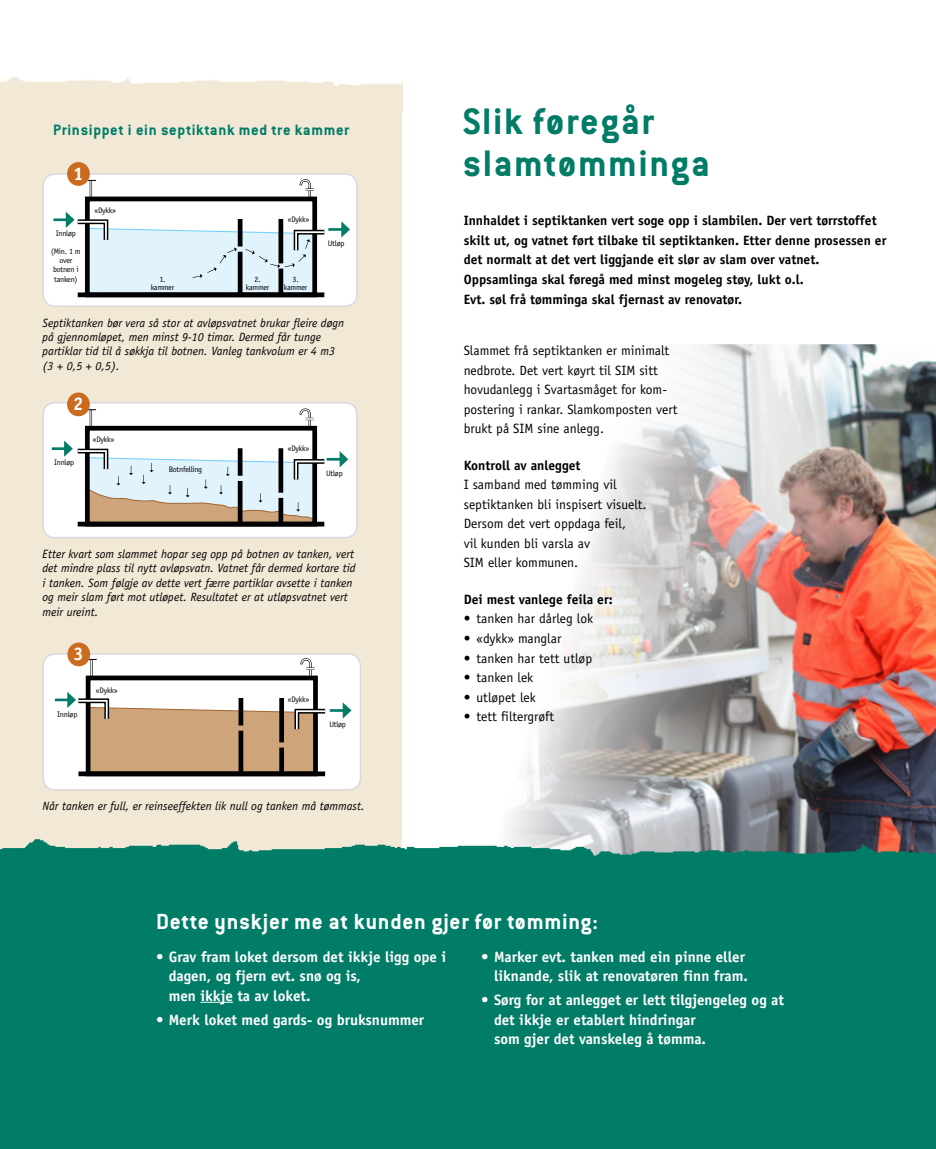
<style>
.page{position:relative;width:936px;height:1149px;background:#fff}
.page>*{position:absolute;margin:0;border:0;box-sizing:border-box;transform-origin:0 0}
.t1{font:700 40.5px/42px "Conduit ITC";letter-spacing:.04em;color:#007c67}
.t2{font:700 24px "Conduit ITC";letter-spacing:.03em;color:#fff}
.t3{font:700 18.3px "Officina Sans";color:#fff}
.t4{font:700 16.5px "Conduit ITC";letter-spacing:.04em;color:#007c67}
.t5{font:700 15px/19.5px "Officina Sans";color:#fff}
.t6{font:13.5px/19.5px "Officina Sans";color:#000}
.t7{font:700 13.5px/19.5px "Officina Sans";color:#000}
.t8{font:italic 12px/14.4px "Officina Sans";color:#000}
.t9{font:7.95px/7.9px "Officina Sans";letter-spacing:-.03em;color:#000;text-align:center}
</style>
<div class="page">
<img style="left:0;top:77px;width:403px;height:34px">
<img style="left:508px;top:344px;width:427px;height:483px">
<div style="left:0;top:103px;width:401px;height:815px;background:#f1e8d6"></div>
<div style="left:43px;top:174px;width:314px;height:132px;background:#fff;border-radius:12px"></div>
<svg style="left:299px;top:179px;width:15px;height:17px"></svg>
<div style="left:78px;top:292px;width:246px;height:5px;background:#000"></div>
<div style="left:85px;top:196px;width:232px;height:101px;border:5px solid #000"></div>
<hr style="left:238px;top:251px;width:4px;height:45px;background:#000">
<div style="left:278px;top:268px;width:5px;height:28px;background:#000"></div>
<svg style="left:88px;top:180px;width:8px;height:19px"></svg>
<div style="left:43px;top:173px;width:314px;height:134px;border:1px solid #dad5de;border-radius:12px"></div>
<div style="left:67px;top:162px;width:23px;height:24px;background:#ca6c20;border-radius:50%"></div>
<hr style="left:53px;top:218px;width:15px;height:3px;background:#007c67">
<svg style="left:66px;top:211px;width:259px;height:84px"></svg>
<hr style="left:328px;top:228px;width:15px;height:3px;background:#007c67">
<svg style="left:341px;top:221px;width:9px;height:16px"></svg>
<div style="left:43px;top:653px;width:317px;height:136px;background:#fff;border-radius:12px"></div>
<svg style="left:300px;top:658px;width:15px;height:17px"></svg>
<div style="left:78px;top:771px;width:247px;height:5px;background:#000"></div>
<div style="left:86px;top:675px;width:232px;height:101px;border:5px solid #000"></div>
<svg style="left:89px;top:659px;width:8px;height:18px"></svg>
<div style="left:43px;top:653px;width:318px;height:137px;border:1px solid #dad5de;border-radius:12px"></div>
<div style="left:67px;top:642px;width:23px;height:24px;background:#ca6c20;border-radius:50%"></div>
<hr style="left:55px;top:698px;width:15px;height:3px;background:#007c67">
<svg style="left:67px;top:691px;width:284px;height:83px"></svg>
<div style="left:43px;top:402px;width:314px;height:135px;background:#fff;border-radius:12px"></div>
<svg style="left:299px;top:408px;width:15px;height:17px"></svg>
<div style="left:78px;top:521px;width:246px;height:5px;background:#000"></div>
<div style="left:85px;top:425px;width:232px;height:101px;border:5px solid #000"></div>
<hr style="left:238px;top:481px;width:4px;height:44px;background:#000">
<div style="left:278px;top:497px;width:5px;height:28px;background:#000"></div>
<svg style="left:88px;top:409px;width:8px;height:19px"></svg>
<div style="left:43px;top:402px;width:314px;height:136px;border:1px solid #dad5de;border-radius:12px"></div>
<hr style="left:52px;top:447px;width:14px;height:3px;background:#007c67">
<svg style="left:64px;top:440px;width:284px;height:84px"></svg>
<div style="left:67px;top:392px;width:23px;height:24px;background:#ca6c20;border-radius:50%"></div>
<img style="left:0;top:827px;width:935px;height:34px">
<div style="left:0;top:861px;width:935px;height:287px;background:#007c67"></div>
<hr style="left:200px;top:1001px;width:33px;height:1px;background:#fff">
<h3 class="t4" style="left:53px;top:120px;width:297px">Prinsippet i ein septiktank med tre kammer</h3>
<h3 class="t3" style="left:73px;top:162px;width:12px">1</h3>
<p class="t9" style="left:51px;top:225px;width:31px;line-height:17.2px">Innløp (Min. 1 m</p>
<p class="t9" style="left:53px;top:256px;width:27px;line-height:9.3px">over botnen i tanken)</p>
<p class="t9" style="left:94px;top:206px;width:23px">«Dykk»</p>
<p class="t9" style="left:288px;top:215px;width:23px">«Dykk»</p>
<p class="t9" style="left:151px;top:276px;width:25px">1. kammer</p>
<p class="t9" style="left:246px;top:276px;width:25px">2. kammer</p>
<p class="t9" style="left:284px;top:276px;width:25px">3. kammer</p>
<p class="t9" style="left:328px;top:239px;width:18px">Utløp</p>
<p class="t8" style="left:43px;top:315px;width:303px">Septiktanken bør vera så stor at avløpsvatnet brukar fleire døgn på gjennomløpet, men minst 9-10 timar. Dermed får tunge partiklar tid til å søkkja til botnen. Vanleg tankvolum er 4 m3 (3 + 0,5 + 0,5).</p>
<h3 class="t3" style="left:73px;top:392px;width:12px">2</h3>
<p class="t9" style="left:54px;top:458px;width:22px">Innløp</p>
<p class="t9" style="left:93px;top:435px;width:23px">«Dykk»</p>
<p class="t9" style="left:169px;top:464px;width:35px">Botnfelling</p>
<p class="t9" style="left:288px;top:444px;width:23px">«Dykk»</p>
<p class="t9" style="left:326px;top:469px;width:18px">Utløp</p>
<p class="t8" style="left:43px;top:546px;width:314px">Etter kvart som slammet hopar seg opp på botnen av tanken, vert det mindre plass til nytt avløpsvatn. Vatnet får dermed kortare tid i tanken. Som følgje av dette vert færre partiklar avsette i tanken og meir slam ført mot utløpet. Resultatet er at utløpsvatnet vert meir ureint.</p>
<h3 class="t3" style="left:73px;top:642px;width:12px">3</h3>
<p class="t9" style="left:57px;top:709px;width:22px">Innløp</p>
<p class="t9" style="left:96px;top:686px;width:23px">«Dykk»</p>
<p class="t9" style="left:288px;top:695px;width:23px">«Dykk»</p>
<p class="t9" style="left:329px;top:720px;width:18px">Utløp</p>
<p class="t8" style="left:43px;top:798px;width:323px">Når tanken er full, er reinseeffekten lik null og tanken må tømmast.</p>
<h1 class="t1" style="left:462px;top:100px;width:249px">Slik føregår slamtømminga</h1>
<p class="t7" style="left:463px;top:211px;width:424px">Innhaldet i septiktanken vert soge opp i slambilen. Der vert tørrstoffet skilt ut, og vatnet ført tilbake til septiktanken. Etter denne prosessen er det normalt at det vert liggjande eit slør av slam over vatnet.<br>Oppsamlinga skal føregå med minst mogeleg støy, lukt o.l.<br>Evt. søl frå tømminga skal fjernast av renovatør.</p>
<p class="t6" style="left:463px;top:341px;width:215px">Slammet frå septiktanken er minimalt nedbrote. Det vert køyrt til SIM sitt hovudanlegg i Svartasmåget for kom&shy;postering i rankar. Slamkomposten vert brukt på SIM sine anlegg.</p>
<p class="t7" style="left:463px;top:455px;width:118px">Kontroll av anlegget</p>
<p class="t6" style="left:463px;top:475px;width:184px">I samband med tømming vil septiktanken bli inspisert visuelt.<br>Dersom det vert oppdaga feil,<br>vil kunden bli varsla av<br>SIM eller kommunen.</p>
<p class="t7" style="left:463px;top:589px;width:150px">Dei mest vanlege feila er:</p>
<p class="t6" style="left:463px;top:609px;width:131px">• tanken har dårleg lok</p>
<p class="t6" style="left:463px;top:628px;width:99px">• «dykk» manglar</p>
<p class="t6" style="left:463px;top:648px;width:130px">• tanken har tett utløp</p>
<p class="t6" style="left:463px;top:667px;width:71px">• tanken lek</p>
<p class="t6" style="left:463px;top:687px;width:73px">• utløpet lek</p>
<p class="t6" style="left:463px;top:706px;width:92px">• tett filtergrøft</p>
<h2 class="t2" style="left:156px;top:907px;width:443px">Dette ynskjer me at kunden gjer før tømming:</h2>
<p class="t5" style="left:169px;top:946px;width:279px;text-indent:-13px">• Grav fram loket dersom det ikkje ligg ope i dagen, og fjern evt. snø og is,<br>men ikkje ta av loket.</p>
<p class="t5" style="left:156px;top:1009px;width:270px">• Merk loket med gards- og bruksnummer</p>
<p class="t5" style="left:481px;top:946px;width:268px;text-align:right">• Marker evt. tanken med ein pinne eller liknande, slik at renovatøren finn fram.</p>
<p class="t5" style="left:494px;top:989px;width:291px;text-indent:-13px">• Sørg for at anlegget er lett tilgjengeleg og at det ikkje er etablert hindringar<br>som gjer det vanskeleg å tømma.</p>
</div>
